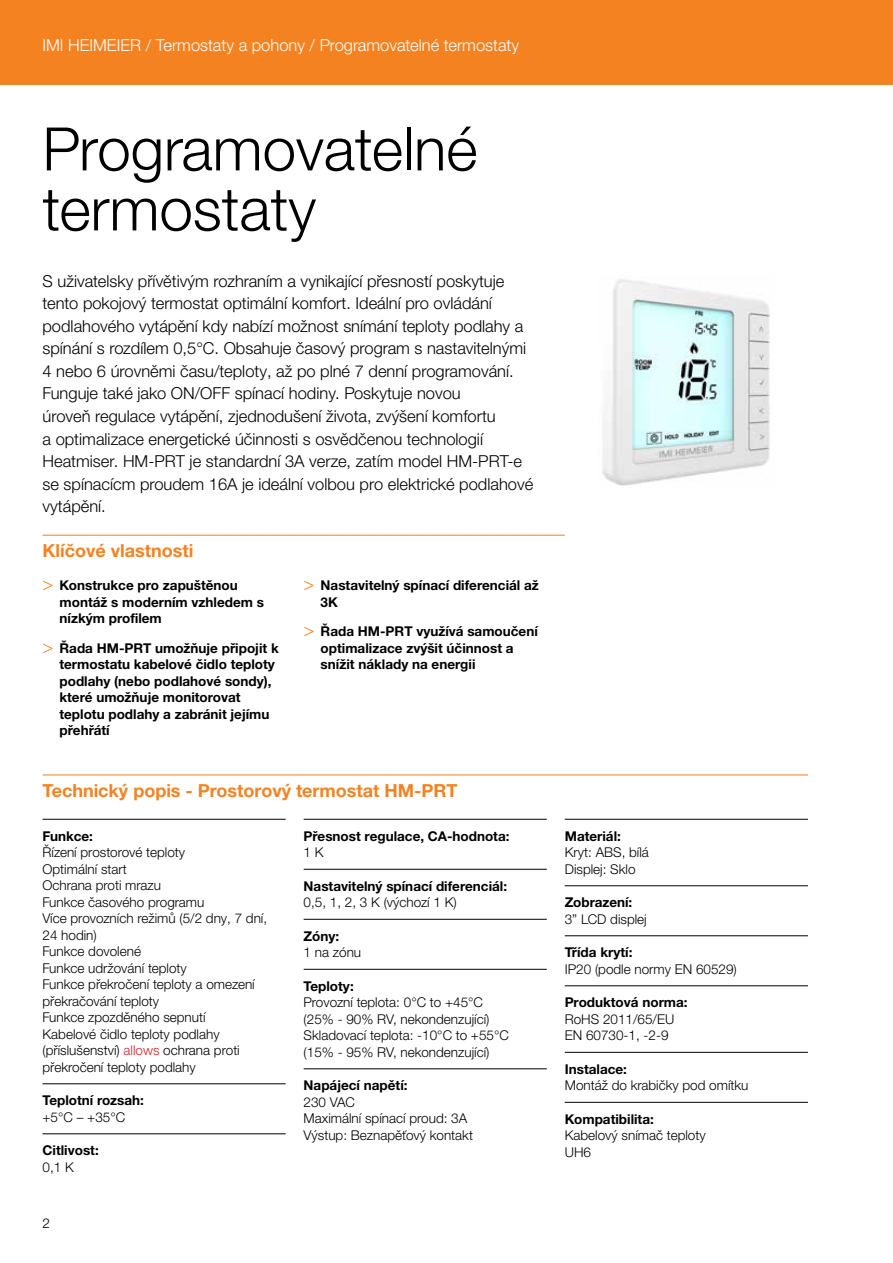
<style>
.page{position:relative;width:893px;height:1263px;background:#fff}
.page>*{position:absolute;margin:0;border:0;box-sizing:border-box;transform-origin:0 0}
.t1{font:300 60px/60px "Helvetica Neue LTW1 G";color:#000}
.t2{font:700 18px "Helvetica Neue LTW1 G";color:#f58220}
.t3{font:300 16.5px/22.5px "Helvetica Neue LTW1 G";color:#000}
.t4{font:300 16.5px "Helvetica Neue LTW1 G";color:#fff}
.t5{font:300 13.5px/16.5px "Helvetica Neue LTW1 G";color:#000}
.t6{font:700 13.5px/16.5px "Helvetica Neue LTW1 G";color:#000}
.s1{font-family:"Helvetica Neue LT Std";font-weight:300;font-size:18px;color:#f58220}
.s2{color:#d2232a}
</style>
<div class="page">
<div style="left:0;top:0;width:893px;height:85px;background:#f58220"></div>
<hr style="left:43px;top:535px;width:522px;height:1px;background:#f58220">
<hr style="left:43px;top:774px;width:765px;height:1px;background:#f58220">
<hr style="left:43px;top:819px;width:243px;height:1px;background:#000">
<hr style="left:43px;top:1083px;width:243px;height:1px;background:#000">
<hr style="left:43px;top:1133px;width:243px;height:1px;background:#000">
<hr style="left:304px;top:819px;width:243px;height:1px;background:#000">
<hr style="left:304px;top:869px;width:243px;height:1px;background:#000">
<hr style="left:304px;top:919px;width:243px;height:1px;background:#000">
<hr style="left:304px;top:969px;width:243px;height:1px;background:#000">
<hr style="left:304px;top:1068px;width:243px;height:1px;background:#000">
<hr style="left:565px;top:819px;width:243px;height:1px;background:#000">
<hr style="left:565px;top:885px;width:243px;height:1px;background:#000">
<hr style="left:565px;top:935px;width:243px;height:1px;background:#000">
<hr style="left:565px;top:985px;width:243px;height:1px;background:#000">
<hr style="left:565px;top:1052px;width:243px;height:1px;background:#000">
<hr style="left:565px;top:1102px;width:243px;height:1px;background:#000">
<img style="left:602px;top:279px;width:169px;height:207px">
<p class="t4" style="left:43px;top:35px;width:478px">IMI HEIMEIER / Termostaty a pohony / Programovatelné termostaty</p>
<h1 class="t1" style="left:43px;top:119px;width:436px">Programovatelné termostaty</h1>
<p class="t3" style="left:43px;top:270px;width:492px">S uživatelsky přívětivým rozhraním a vynikající přesností poskytuje tento pokojový termostat optimální komfort. Ideální pro ovládání podlahového vytápění kdy nabízí možnost snímání teploty podlahy a spínání s rozdílem 0,5°C. Obsahuje časový program s nastavitelnými 4 nebo 6 úrovněmi času/teploty, až po plné 7 denní programování.<br>Funguje také jako ON/OFF spínací hodiny. Poskytuje novou<br>úroveň regulace vytápění, zjednodušení života, zvýšení komfortu<br>a optimalizace energetické účinnosti s osvědčenou technologií Heatmiser. HM-PRT je standardní 3A verze, zatím model HM-PRT-e se spínacícm proudem 16A je ideální volbou pro elektrické podlahové vytápění.</p>
<h2 class="t2" style="left:43px;top:539px;width:152px">Klíčové vlastnosti</h2>
<p class="t6" style="left:60px;top:577px;width:206px;text-indent:-17px"><span class="s1">&gt;</span> Konstrukce pro zapuštěnou montáž s moderním vzhledem s nízkým profilem</p>
<p class="t6" style="left:60px;top:640px;width:221px;text-indent:-17px"><span class="s1">&gt;</span> Řada HM-PRT umožňuje připojit k termostatu kabelové čidlo teploty podlahy (nebo podlahové sondy), které umožňuje monitorovat teplotu podlahy a zabránit jejímu přehřátí</p>
<p class="t6" style="left:321px;top:577px;width:220px;text-indent:-17px"><span class="s1">&gt;</span> Nastavitelný spínací diferenciál až<br>3K</p>
<p class="t6" style="left:321px;top:623px;width:219px;text-indent:-17px"><span class="s1">&gt;</span> Řada HM-PRT využívá samoučení optimalizace zvýšit účinnost a snížit náklady na energii</p>
<h2 class="t2" style="left:43px;top:779px;width:416px">Technický popis - Prostorový termostat HM-PRT</h2>
<p class="t6" style="left:43px;top:828px;width:52px">Funkce:</p>
<p class="t5" style="left:43px;top:844px;width:226px">Řízení prostorové teploty<br>Optimální start<br>Ochrana proti mrazu<br>Funkce časového programu<br>Více provozních režimů (5/2 dny, 7 dní,<br>24 hodin)<br>Funkce dovolené<br>Funkce udržování teploty<br>Funkce překročení teploty a omezení překračování teploty<br>Funkce zpozděného sepnutí<br>Kabelové čidlo teploty podlahy (příslušenství) <span class="s2">allows</span> ochrana proti překročení teploty podlahy</p>
<p class="t6" style="left:43px;top:1092px;width:103px">Teplotní rozsah:</p>
<p class="t5" style="left:43px;top:1109px;width:84px">+5°C – +35°C</p>
<p class="t6" style="left:43px;top:1142px;width:58px">Citlivost:</p>
<p class="t5" style="left:43px;top:1159px;width:33px">0,1 K</p>
<p class="t6" style="left:304px;top:828px;width:207px">Přesnost regulace, CA-hodnota:</p>
<p class="t5" style="left:304px;top:844px;width:22px">1 K</p>
<p class="t6" style="left:304px;top:878px;width:205px">Nastavitelný spínací diferenciál:</p>
<p class="t5" style="left:304px;top:894px;width:155px">0,5, 1, 2, 3 K (výchozí 1 K)</p>
<p class="t6" style="left:304px;top:928px;width:37px">Zóny:</p>
<p class="t5" style="left:304px;top:944px;width:59px">1 na zónu</p>
<p class="t6" style="left:304px;top:978px;width:52px">Teploty:</p>
<p class="t5" style="left:304px;top:994px;width:207px">Provozní teplota: 0°C to +45°C (25% - 90% RV, nekondenzující)<br>Skladovací teplota: -10°C to +55°C (15% - 95% RV, nekondenzující)</p>
<p class="t6" style="left:304px;top:1077px;width:105px">Napájecí napětí:</p>
<p class="t5" style="left:304px;top:1094px;width:171px">230 VAC<br>Maximální spínací proud: 3A<br>Výstup: Beznapěťový kontakt</p>
<p class="t5" style="left:43px;top:1215px;width:9px">2</p>
<p class="t6" style="left:565px;top:828px;width:58px">Materiál:</p>
<p class="t5" style="left:565px;top:844px;width:86px">Kryt: ABS, bílá<br>Displej: Sklo</p>
<p class="t6" style="left:565px;top:894px;width:69px">Zobrazení:</p>
<p class="t5" style="left:565px;top:911px;width:84px">3” LCD displej</p>
<p class="t6" style="left:565px;top:944px;width:69px">Třída krytí:</p>
<p class="t5" style="left:565px;top:961px;width:174px">IP20 (podle normy EN 60529)</p>
<p class="t6" style="left:565px;top:994px;width:124px">Produktová norma:</p>
<p class="t5" style="left:565px;top:1011px;width:111px">RoHS 2011/65/EU<br>EN 60730-1, -2-9</p>
<p class="t6" style="left:565px;top:1061px;width:64px">Instalace:</p>
<p class="t5" style="left:565px;top:1077px;width:185px">Montáž do krabičky pod omítku</p>
<p class="t6" style="left:565px;top:1111px;width:91px">Kompatibilita:</p>
<p class="t5" style="left:565px;top:1127px;width:142px">Kabelový snímač teploty<br>UH6</p>
</div>
